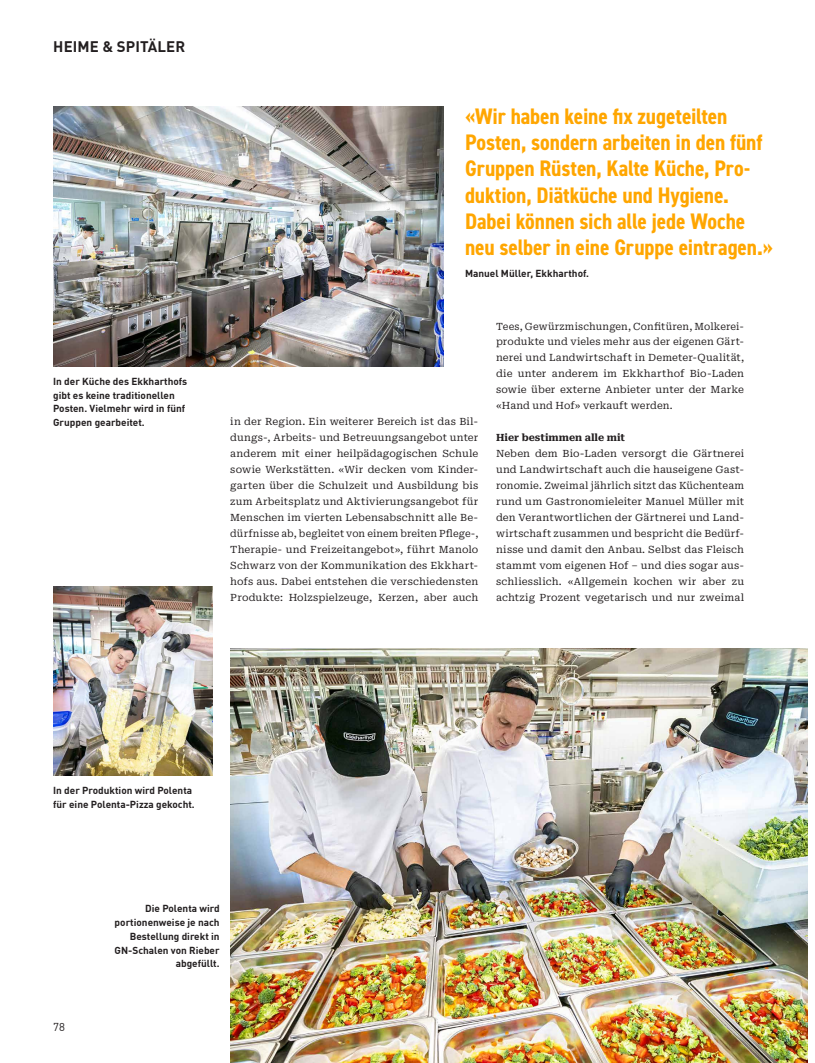
<style>
.page{position:relative;width:815px;height:1063px;background:#fff}
.page>*{position:absolute;margin:0;border:0;box-sizing:border-box;transform-origin:0 0}
.t1{font:700 condensed 22.5px/26.2px "DIN2014";letter-spacing:-.005em;color:#ffa600}
.t2{font:700 15px "DINOT";letter-spacing:.01em;color:#231f20}
.t3{font:11.25px "DINOT";color:#231f20}
.t4{font:10px/16px "Roboto Serif";letter-spacing:.005em;color:#231f20;text-align:justify}
.t5{font:700 10px/13.8px "DINOT";color:#231f20}
.t6{font:700 10px "Roboto Serif";color:#231f20}
</style>
<div class="page">
<img style="left:53px;top:106px;width:390px;height:261px">
<img style="left:230px;top:648px;width:578px;height:415px">
<img style="left:53px;top:586px;width:160px;height:190px">
<h2 class="t2" style="left:53px;top:35px;width:134px">HEIME &amp; SPITÄLER</h2>
<p class="t5" style="left:53px;top:374px;width:136px">In der Küche des Ekkharthofs gibt es keine traditionellen<br>Posten. Vielmehr wird in fünf<br>Gruppen gearbeitet.</p>
<h1 class="t1" style="left:465px;top:103px;width:310px">«Wir haben keine fix zugeteilten Posten, sondern arbeiten in den fünf Gruppen Rüsten, Kalte Küche, Pro&shy;duktion, Diätküche und Hygiene.<br>Dabei können sich alle jede Woche neu selber in eine Gruppe eintragen.»</h1>
<p class="t5" style="left:465px;top:266px;width:125px">Manuel Müller, Ekkharthof.</p>
<p class="t4" style="left:230px;top:413px;width:250px">in der Region. Ein weiterer Bereich ist das Bil&shy;dungs-, Arbeits- und Betreuungsangebot unter anderem mit einer heilpädagogischen Schule sowie Werkstätten. «Wir decken vom Kinder&shy;garten über die Schulzeit und Ausbildung bis zum Arbeitsplatz und Aktivierungsangebot für Menschen im vierten Lebensabschnitt alle Be&shy;dürfnisse ab, begleitet von einem breiten Pflege-, Therapie- und Freizeitangebot», führt Manolo Schwarz von der Kommunikation des Ekkhart&shy;hofs aus. Dabei entstehen die verschiedensten Produkte: Holzspielzeuge, Kerzen, aber auch</p>
<p class="t4" style="left:496px;top:317px;width:250px">Tees, Gewürzmischungen, Confitüren, Molkerei&shy;produkte und vieles mehr aus der eigenen Gärt&shy;nerei und Landwirtschaft in Demeter-Qualität, die unter anderem im Ekkharthof Bio-Laden sowie über externe Anbieter unter der Marke «Hand und Hof» verkauft werden.</p>
<p class="t6" style="left:496px;top:430px;width:131px">Hier bestimmen alle mit</p>
<p class="t4" style="left:496px;top:445px;width:250px">Neben dem Bio-Laden versorgt die Gärtnerei und Landwirtschaft auch die hauseigene Gast&shy;ronomie. Zweimal jährlich sitzt das Küchenteam rund um Gastronomieleiter Manuel Müller mit den Verantwortlichen der Gärtnerei und Land&shy;wirtschaft zusammen und bespricht die Bedürf&shy;nisse und damit den Anbau. Selbst das Fleisch stammt vom eigenen Hof – und dies sogar aus&shy;schliesslich. «Allgemein kochen wir aber zu achtzig Prozent vegetarisch und nur zweimal</p>
<p class="t5" style="left:53px;top:783px;width:143px">In der Produktion wird Polenta für eine Polenta-Pizza gekocht.</p>
<p class="t3" style="left:53px;top:1018px;width:13px">78</p>
<p class="t5" style="left:115px;top:901px;width:107px;text-align:right">Die Polenta wird portionenweise je nach<br>Bestellung direkt in<br>GN-Schalen von Rieber abgefüllt.</p>
</div>
